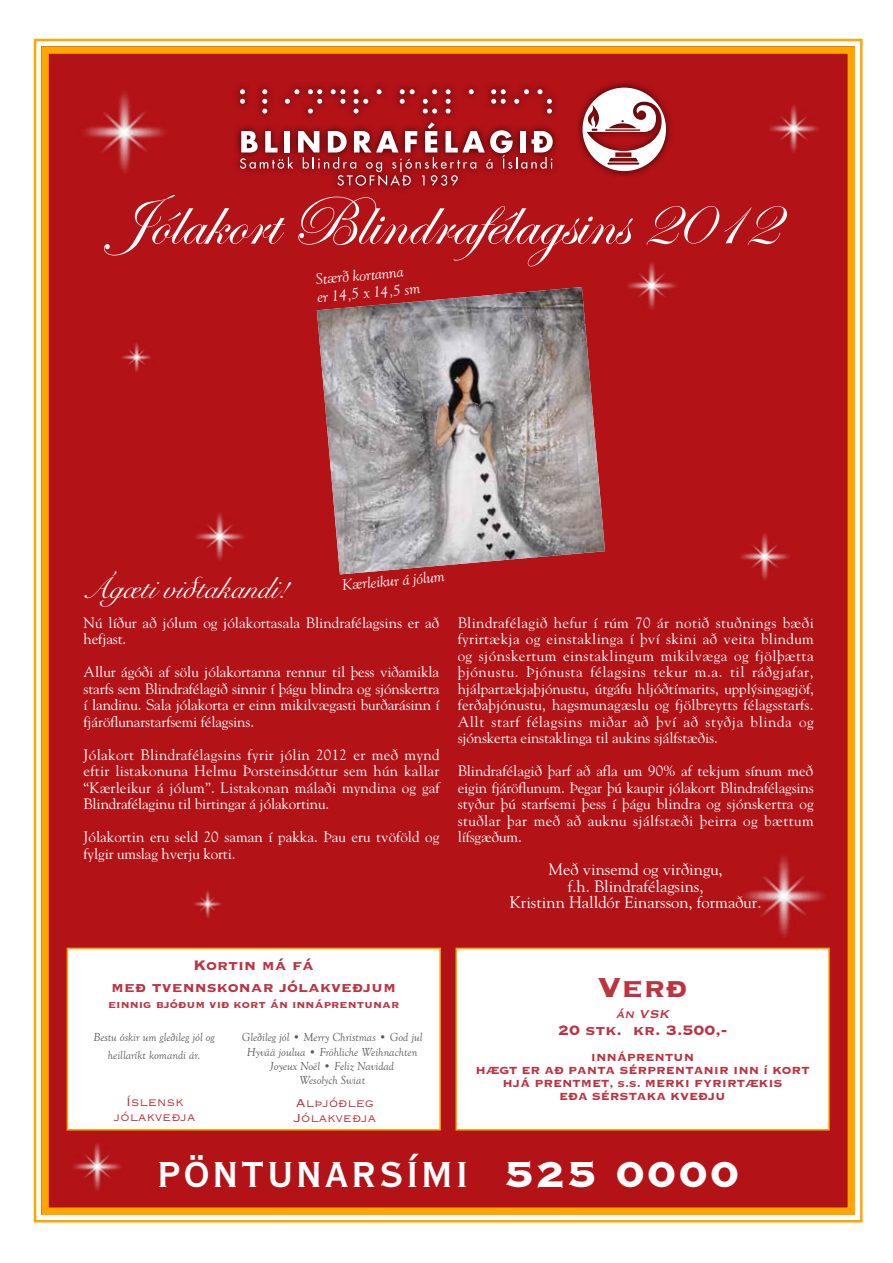
<style>
.page{position:relative;width:893px;height:1263px;background:#fff}
.page>*{position:absolute;margin:0;border:0;box-sizing:border-box;transform-origin:0 0}
.t1{font:70.65px "Edwardian Script ITC";color:#fff}
.t2{font:47.55px "Copperplate IS Thirty BC";letter-spacing:.05em;color:#fff}
.t3{font:36px "Copperplate IS Thirty Three BC";color:#bc3341}
.t4{font:30px "Snell Roundhand Script";color:#fff}
.t5{font:18px/21.8px "Copperplate IS Thirty Three BC";color:#bc3341;text-align:center}
.t6{font:16.5px/16.5px "Goudy IS";color:#fff;text-align:center}
.t7{font:15px/16.5px "Goudy IS";letter-spacing:-.01em;color:#fff;text-align:justify}
.t8{font:italic 15px/18px "Goudy IS";color:#fff}
.t9{font:15px/15px "Copperplate IS Thirty Two BC";color:#bc3341;text-align:center}
.t10{font:italic 15px "Copperplate IS Thirty One BC";color:#bc3341}
.t11{font:13.5px/12.9px "Copperplate IS Thirty Three BC";color:#bc3341;text-align:center}
.t12{font:italic 12px/14.4px "Goudy Old Style T";color:#58595b;text-align:center}
.s1{font-family:"Copperplate IS Thirty Three BC"}
</style>
<div class="page">
<div style="left:33px;top:38px;width:830px;height:1185px;background:#b31217"></div>
<div style="left:41px;top:46px;width:814px;height:1169px;border:8px solid #ffa700"></div>
<div style="left:455px;top:948px;width:375px;height:182px;background:#fff;border:2px solid #ffa700"></div>
<div style="left:67px;top:948px;width:374px;height:182px;background:#fff;border:2px solid #ffa700"></div>
<img style="left:78px;top:87px;width:92px;height:92px">
<img style="left:737px;top:851px;width:93px;height:92px">
<img style="left:119px;top:340px;width:34px;height:34px">
<img style="left:624px;top:258px;width:55px;height:56px">
<div style="left:232px;top:80px;width:442px;height:113px;background:#000;opacity:.75"></div>
<svg style="left:240px;top:89px;width:5px;height:15px"></svg>
<svg style="left:285px;top:89px;width:14px;height:15px"></svg>
<svg style="left:308px;top:89px;width:14px;height:25px"></svg>
<svg style="left:331px;top:89px;width:14px;height:15px"></svg>
<svg style="left:354px;top:89px;width:14px;height:25px"></svg>
<svg style="left:377px;top:89px;width:5px;height:5px"></svg>
<svg style="left:400px;top:89px;width:15px;height:15px"></svg>
<svg style="left:423px;top:89px;width:14px;height:25px"></svg>
<svg style="left:446px;top:89px;width:5px;height:25px"></svg>
<svg style="left:469px;top:89px;width:5px;height:5px"></svg>
<svg style="left:491px;top:89px;width:15px;height:15px"></svg>
<svg style="left:514px;top:89px;width:15px;height:15px"></svg>
<svg style="left:537px;top:89px;width:15px;height:25px"></svg>
<svg style="left:262px;top:89px;width:5px;height:25px"></svg>
<svg style="left:240px;top:122px;width:313px;height:64px;background:#b34144"></svg>
<svg style="left:582px;top:88px;width:84px;height:83px"></svg>
<img style="left:766px;top:101px;width:55px;height:55px">
<img style="left:737px;top:529px;width:55px;height:56px">
<img style="left:192px;top:509px;width:55px;height:55px">
<img style="left:69px;top:1139px;width:56px;height:55px">
<img style="left:192px;top:889px;width:32px;height:32px">
<img style="left:317px;top:287px;width:288px;height:287px">
<h1 class="t1" style="left:109px;top:183px;width:669px">Jólakort Blindrafélagsins 2012</h1>
<p class="t8" style="left:315px;top:270px;width:105px;rotate:-5deg">Stærð kortanna<br>er 14,5 x 14,5 sm</p>
<h3 class="t4" style="left:82px;top:571px;width:208px">Ágæti viðtakandi!</h3>
<p class="t8" style="left:342px;top:576px;width:104px;rotate:-5deg">Kærleikur á jólum</p>
<p class="t7" style="left:84px;top:614px;width:357px">Nú líður að jólum og jólakortasala Blindrafélagsins er að hefjast.</p>
<p class="t7" style="left:84px;top:663px;width:358px">Allur ágóði af sölu jólakortanna rennur til þess viðamikla starfs sem Blindrafélagið sinnir í þágu blindra og sjónskertra í landinu. Sala jólakorta er einn mikilvægasti burðarásinn í fjáröflunarstarfsemi félagsins.</p>
<p class="t7" style="left:84px;top:746px;width:358px">Jólakort Blindrafélagsins fyrir jólin 2012 er með mynd eftir listakonuna Helmu Þorsteinsdóttur sem hún kallar “Kærleikur á jólum”. Listakonan málaði myndina og gaf Blindrafélaginu til birtingar á jólakortinu.</p>
<p class="t7" style="left:84px;top:828px;width:357px">Jólakortin eru seld 20 saman í pakka. Þau eru tvöföld og fylgir umslag hverju korti.</p>
<p class="t7" style="left:458px;top:614px;width:358px">Blindrafélagið hefur í rúm 70 ár notið stuðnings bæði fyrirtækja og einstaklinga í því skini að veita blindum og sjónskertum einstaklingum mikilvæga og fjölþætta þjónustu. Þjónusta félagsins tekur m.a. til ráðgjafar, hjálpartækjaþjónustu, útgáfu hljóðtímarits, upplýsingagjöf, ferðaþjónustu, hagsmunagæslu og fjölbreytts félagsstarfs.<br>Allt starf félagsins miðar að því að styðja blinda og sjónskerta einstaklinga til aukins sjálfstæðis.</p>
<p class="t7" style="left:458px;top:762px;width:358px">Blindrafélagið þarf að afla um 90% af tekjum sínum með eigin fjáröflunum. Þegar þú kaupir jólakort Blindrafélagsins styður þú starfsemi þess í þágu blindra og sjónskertra og stuðlar þar með að auknu sjálfstæði þeirra og bættum lífsgæðum.</p>
<p class="t6" style="left:510px;top:861px;width:253px">Með vinsemd og virðingu,<br>f.h. Blindrafélagsins,<br>Kristinn Halldór Einarsson, formaður.</p>
<p class="t5" style="left:111px;top:954px;width:287px">Kortin má fá<br>me› tvennskonar jólakve›jum</p>
<p class="t11" style="left:108px;top:998px;width:293px">einnig bjó›um vi› kort án innáprentunar</p>
<p class="t12" style="left:93px;top:1029px;width:123px;line-height:18.1px">Bestu óskir um gleðileg jól og heillaríkt komandi ár.</p>
<p class="t12" style="left:242px;top:1030px;width:182px">Gleðileg jól • Merry Christmas • God jul<br>Hyvää joulua • Fröhliche Weihnachten<br>Joyeux Noël • Feliz Navidad<br>Wesolych Swiat</p>
<p class="t9" style="left:114px;top:1094px;width:83px">Íslensk jólakve›ja</p>
<p class="t9" style="left:294px;top:1095px;width:84px;text-align:left">Alfljó›leg<br>Jólakve›ja</p>
<h3 class="t3" style="left:597px;top:969px;width:91px">Ver›</h3>
<p class="t10" style="left:616px;top:1006px;width:57px">án VSK</p>
<p class="t5" style="left:558px;top:1019px;width:170px">20 stk. kr. 3.500,-</p>
<p class="t11" style="left:475px;top:1051px;width:336px">INNÁPRENTUN<br>HÆGT ER AÐ PANTA SÉRPRENTANIR INN í KORT<br>HJÁ PRENTMET, s.s. MERKI FYRIRTÆKIS<br>EÐA SÉRSTAKA KVEÐJU</p>
<h2 class="t2" style="left:157px;top:1151px;width:583px">PÖNTUNARSÍMI <span class="s1">525 0000</span></h2>
</div>
